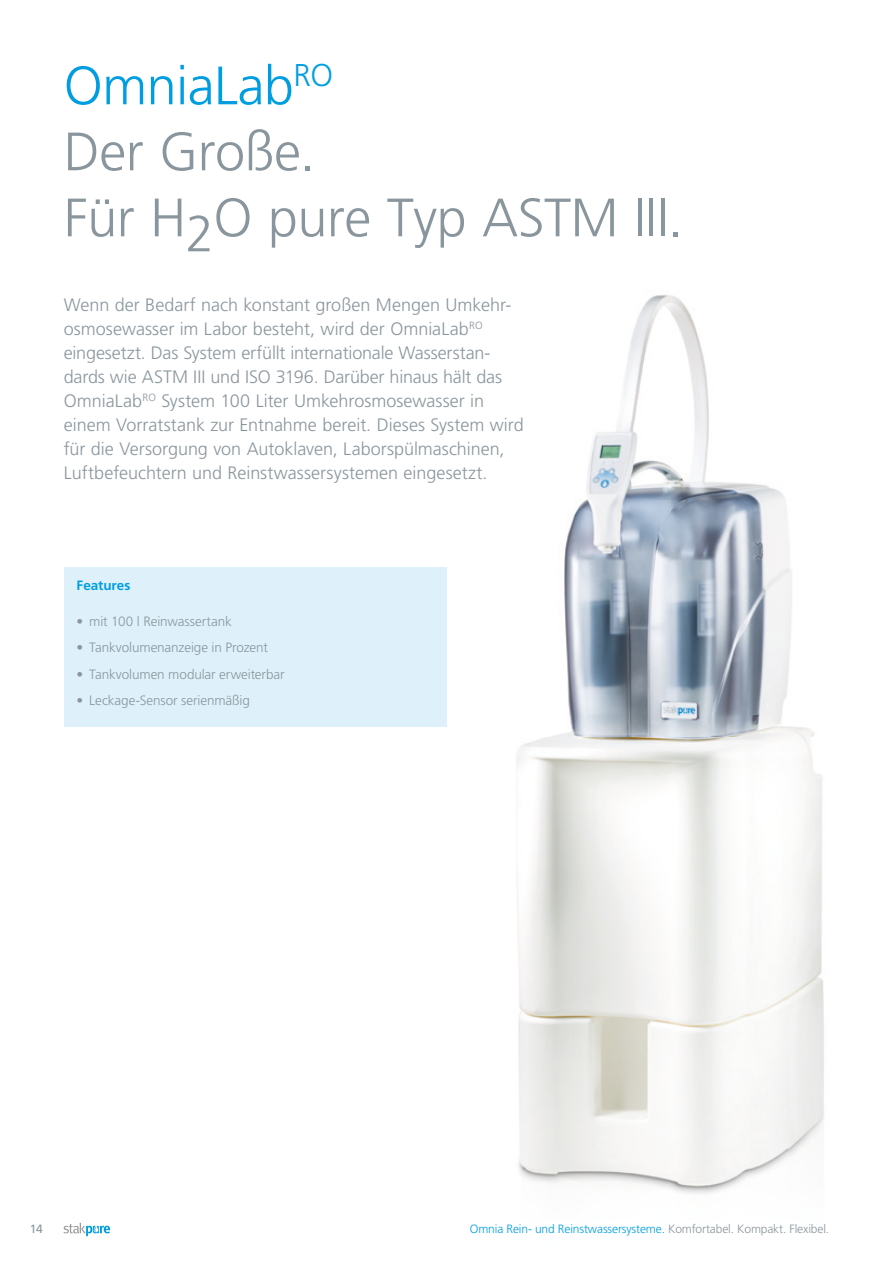
<style>
.page{position:relative;width:893px;height:1263px;background:#fff}
.page>*{position:absolute;margin:0;border:0;box-sizing:border-box;transform-origin:0 0}
.t1{font:300 54px/66px "Frutiger LT Pro";letter-spacing:-.01em;color:#8a969d}
.t2{font:300 18px/24px "Frutiger LT Pro";color:#8a969d}
.t3{font:300 13.5px "Frutiger LT Pro";letter-spacing:-.01em;color:#8a969d}
.t4{font:700 13.5px "Frutiger LT Pro";color:#009ee0}
.t5{font:300 12px "Frutiger LT Pro";letter-spacing:-.01em;color:#009ee0}
.t6{font:12px "Frutiger LT Pro";color:#8a969d}
.s1{color:#009ee0}
.s2{color:#8a969d}
</style>
<div class="page">
<svg style="left:63px;top:1223px;width:47px;height:13px"></svg>
<div style="left:64px;top:567px;width:382px;height:160px;background:#def1fb"></div>
<img style="left:516px;top:295px;width:308px;height:899px">
<h1 class="t1" style="left:64px;top:53px;width:621px"><span class="s1">OmniaLab</span><sup>RO<br></sup>Der Große.<br>Für H<sub>2</sub>O pure Typ ASTM III.</h1>
<p class="t2" style="left:64px;top:293px;width:461px">Wenn der Bedarf nach konstant großen Mengen Umkehr&shy;osmosewasser im Labor besteht, wird der OmniaLab<sup>RO </sup>eingesetzt. Das System erfüllt internationale Wasserstan&shy;dards wie ASTM III und ISO 3196. Darüber hinaus hält das OmniaLab<sup>RO</sup> System 100 Liter Umkehrosmosewasser in einem Vorratstank zur Entnahme bereit. Dieses System wird für die Versorgung von Autoklaven, Laborspülmaschinen, Luftbefeuchtern und Reinstwassersystemen eingesetzt.</p>
<p class="t4" style="left:77px;top:577px;width:55px">Features</p>
<p class="t3" style="left:77px;top:613px;width:157px">• mit 100 l Reinwassertank</p>
<p class="t3" style="left:77px;top:640px;width:193px">• Tankvolumenanzeige in Prozent</p>
<p class="t3" style="left:77px;top:666px;width:210px">• Tankvolumen modular erweiterbar</p>
<p class="t3" style="left:77px;top:693px;width:175px">• Leckage-Sensor serienmäßig</p>
<p class="t6" style="left:30px;top:1222px;width:14px">14</p>
<p class="t5" style="left:470px;top:1222px;width:361px">Omnia Rein- und Reinstwassersysteme. <span class="s2">Komfortabel. Kompakt. Flexibel.</span></p>
</div>
